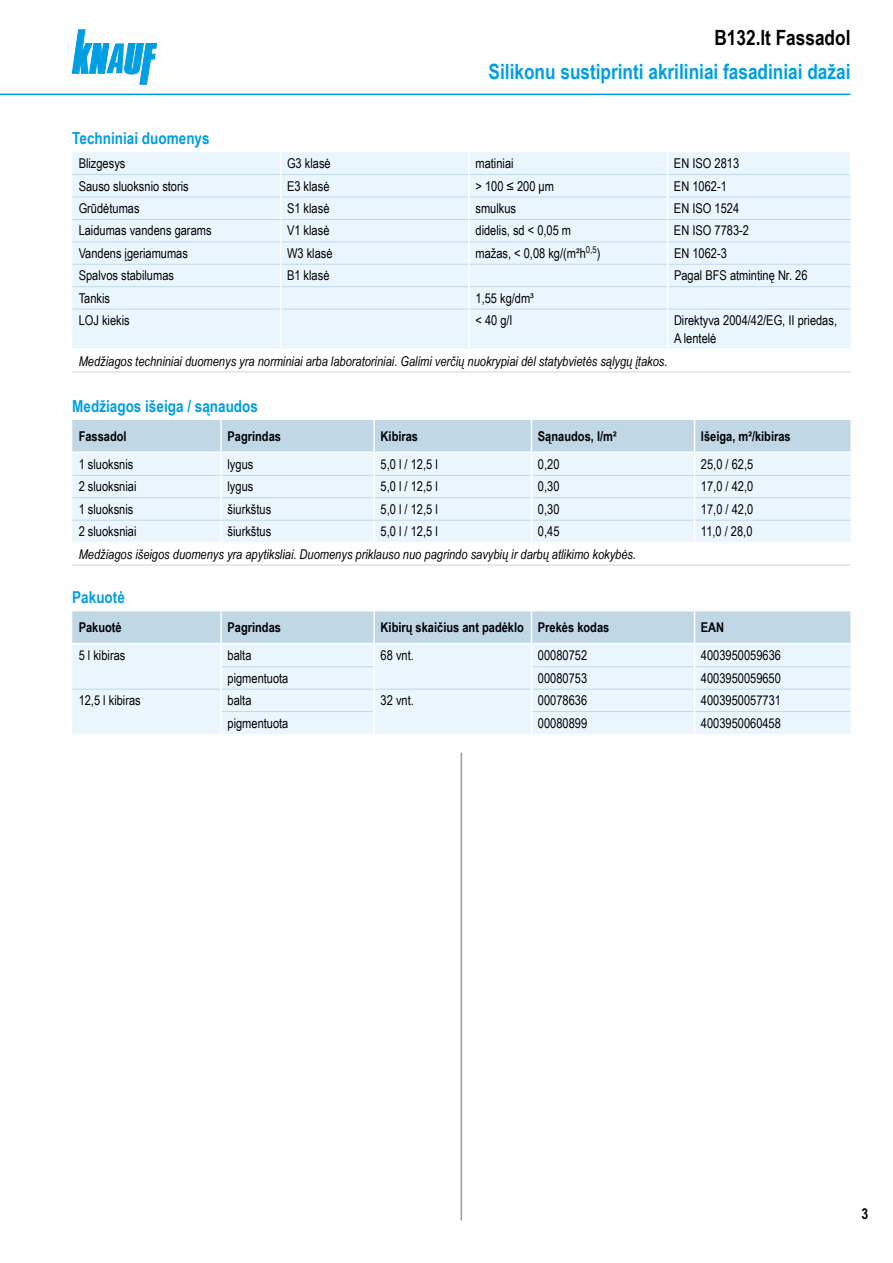
<style>
.page{position:relative;width:893px;height:1263px;background:#fff}
.page>*{position:absolute;margin:0;border:0;box-sizing:border-box;transform-origin:0 0}
.t1{font:700 21px "Arial Narrow";color:#009ee3}
.t2{font:700 21px "Arial Narrow";color:#000}
.t3{font:700 16.5px "Arial Narrow";color:#009ee3}
.t4{font:700 15px "Arial Narrow";color:#000}
.t5{font:13.5px/18px "Arial Narrow";color:#000}
.t6{font:italic 13.5px "Arial Narrow";color:#000}
.t7{font:700 13.5px "Arial Narrow";color:#000}
</style>
<div class="page">
<hr style="left:461px;top:753px;width:1px;height:467px;background:#9c9c9d">
<svg style="left:72px;top:30px;width:85px;height:54px"></svg>
<hr style="left:0;top:94px;width:850px;height:1px;background:#009ee3">
<div style="left:72px;top:152px;width:778px;height:197px;background:#eaf6fe"></div>
<hr style="left:281px;top:197px;width:187px;height:1px;background:#c0d8e6">
<hr style="left:470px;top:197px;width:197px;height:1px;background:#c0d8e6">
<hr style="left:281px;top:219px;width:187px;height:1px;background:#c0d8e6">
<hr style="left:470px;top:219px;width:197px;height:1px;background:#c0d8e6">
<hr style="left:281px;top:241px;width:187px;height:1px;background:#c0d8e6">
<hr style="left:470px;top:241px;width:197px;height:1px;background:#c0d8e6">
<hr style="left:281px;top:264px;width:187px;height:1px;background:#c0d8e6">
<hr style="left:470px;top:264px;width:197px;height:1px;background:#c0d8e6">
<hr style="left:281px;top:286px;width:187px;height:1px;background:#c0d8e6">
<hr style="left:470px;top:286px;width:197px;height:1px;background:#c0d8e6">
<hr style="left:72px;top:372px;width:209px;height:1px;background:#c0d8e6">
<hr style="left:281px;top:372px;width:188px;height:1px;background:#c0d8e6">
<hr style="left:469px;top:372px;width:199px;height:1px;background:#c0d8e6">
<hr style="left:668px;top:372px;width:182px;height:1px;background:#c0d8e6">
<hr style="left:72px;top:197px;width:208px;height:1px;background:#c0d8e6">
<hr style="left:72px;top:219px;width:208px;height:1px;background:#c0d8e6">
<hr style="left:72px;top:241px;width:208px;height:1px;background:#c0d8e6">
<hr style="left:72px;top:264px;width:208px;height:1px;background:#c0d8e6">
<hr style="left:72px;top:286px;width:208px;height:1px;background:#c0d8e6">
<hr style="left:72px;top:174px;width:208px;height:1px;background:#c0d8e6">
<hr style="left:281px;top:174px;width:187px;height:1px;background:#c0d8e6">
<hr style="left:470px;top:174px;width:197px;height:1px;background:#c0d8e6">
<hr style="left:668px;top:174px;width:182px;height:1px;background:#c0d8e6">
<hr style="left:280px;top:309px;width:1px;height:40px;background:#fff">
<hr style="left:468px;top:309px;width:2px;height:40px;background:#fff">
<hr style="left:667px;top:309px;width:1px;height:40px;background:#fff">
<hr style="left:668px;top:197px;width:182px;height:1px;background:#c0d8e6">
<hr style="left:668px;top:219px;width:182px;height:1px;background:#c0d8e6">
<hr style="left:668px;top:241px;width:182px;height:1px;background:#c0d8e6">
<hr style="left:668px;top:264px;width:182px;height:1px;background:#c0d8e6">
<hr style="left:668px;top:286px;width:182px;height:1px;background:#c0d8e6">
<hr style="left:668px;top:309px;width:182px;height:1px;background:#c0d8e6">
<svg style="left:667px;top:152px;width:1px;height:157px"></svg>
<hr style="left:281px;top:309px;width:187px;height:1px;background:#c0d8e6">
<hr style="left:470px;top:309px;width:197px;height:1px;background:#c0d8e6">
<hr style="left:468px;top:152px;width:2px;height:23px;background:#fff">
<hr style="left:468px;top:175px;width:2px;height:22px;background:#fff">
<hr style="left:468px;top:197px;width:2px;height:22px;background:#fff">
<hr style="left:468px;top:219px;width:2px;height:23px;background:#fff">
<hr style="left:468px;top:242px;width:2px;height:22px;background:#fff">
<hr style="left:468px;top:264px;width:2px;height:23px;background:#fff">
<svg style="left:280px;top:152px;width:1px;height:157px"></svg>
<hr style="left:468px;top:287px;width:2px;height:22px;background:#fff">
<hr style="left:72px;top:309px;width:208px;height:1px;background:#c0d8e6">
<hr style="left:72px;top:565px;width:149px;height:1px;background:#c0d8e6">
<hr style="left:221px;top:565px;width:153px;height:1px;background:#c0d8e6">
<hr style="left:374px;top:565px;width:157px;height:1px;background:#c0d8e6">
<hr style="left:531px;top:565px;width:163px;height:1px;background:#c0d8e6">
<hr style="left:694px;top:565px;width:156px;height:1px;background:#c0d8e6">
<svg style="left:72px;top:420px;width:778px;height:122px;background:#deedf7"></svg>
<svg style="left:72px;top:611px;width:778px;height:123px;background:#deedf7"></svg>
<hr style="left:222px;top:666px;width:151px;height:1px;background:#c0d8e6">
<hr style="left:532px;top:666px;width:162px;height:1px;background:#c0d8e6">
<hr style="left:375px;top:689px;width:156px;height:1px;background:#c0d8e6">
<hr style="left:72px;top:643px;width:148px;height:1px;background:#fff">
<hr style="left:220px;top:611px;width:2px;height:32px;background:#fff">
<hr style="left:373px;top:611px;width:2px;height:32px;background:#fff">
<hr style="left:222px;top:643px;width:151px;height:1px;background:#fff">
<hr style="left:375px;top:643px;width:156px;height:1px;background:#fff">
<hr style="left:695px;top:643px;width:155px;height:1px;background:#fff">
<hr style="left:531px;top:611px;width:1px;height:32px;background:#fff">
<hr style="left:694px;top:611px;width:1px;height:32px;background:#fff">
<hr style="left:532px;top:643px;width:162px;height:1px;background:#fff">
<h1 class="t2" style="left:714px;top:22px;width:137px">B132.lt Fassadol</h1>
<h1 class="t1" style="left:489px;top:56px;width:363px">Silikonu sustiprinti akriliniai fasadiniai dažai</h1>
<p class="t3" style="left:72px;top:125px;width:139px">Techniniai duomenys</p>
<p class="t5" style="left:79px;top:154px;width:48px">Blizgesys</p>
<p class="t5" style="left:287px;top:154px;width:45px">G3 klasė</p>
<p class="t5" style="left:475px;top:154px;width:40px">matiniai</p>
<p class="t5" style="left:674px;top:154px;width:67px">EN ISO 2813</p>
<p class="t5" style="left:79px;top:176px;width:112px">Sauso sluoksnio storis</p>
<p class="t5" style="left:287px;top:176px;width:44px">E3 klasė</p>
<p class="t5" style="left:475px;top:176px;width:80px">&gt; 100 ≤ 200 μm</p>
<p class="t5" style="left:674px;top:176px;width:54px">EN 1062-1</p>
<p class="t5" style="left:79px;top:199px;width:62px">Grūdėtumas</p>
<p class="t5" style="left:287px;top:199px;width:44px">S1 klasė</p>
<p class="t5" style="left:475px;top:199px;width:42px">smulkus</p>
<p class="t5" style="left:674px;top:199px;width:67px">EN ISO 1524</p>
<p class="t5" style="left:79px;top:221px;width:134px">Laidumas vandens garams</p>
<p class="t5" style="left:287px;top:221px;width:44px">V1 klasė</p>
<p class="t5" style="left:475px;top:221px;width:97px">didelis, sd &lt; 0,05 m</p>
<p class="t5" style="left:674px;top:221px;width:77px">EN ISO 7783-2</p>
<p class="t5" style="left:79px;top:244px;width:111px">Vandens įgeriamumas</p>
<p class="t5" style="left:287px;top:244px;width:47px">W3 klasė</p>
<p class="t5" style="left:475px;top:244px;width:126px">mažas, &lt; 0,08 kg/(m²h<sup>0,5</sup>)</p>
<p class="t5" style="left:674px;top:244px;width:54px">EN 1062-3</p>
<p class="t5" style="left:79px;top:266px;width:97px">Spalvos stabilumas</p>
<p class="t5" style="left:287px;top:266px;width:44px">B1 klasė</p>
<p class="t5" style="left:674px;top:266px;width:135px">Pagal BFS atmintinę Nr. 26</p>
<p class="t5" style="left:79px;top:288px;width:33px">Tankis</p>
<p class="t5" style="left:475px;top:288px;width:60px">1,55 kg/dm³</p>
<p class="t5" style="left:79px;top:311px;width:53px">LOJ kiekis</p>
<p class="t5" style="left:475px;top:311px;width:38px">&lt; 40 g/l</p>
<p class="t5" style="left:674px;top:311px;width:165px">Direktyva 2004/42/EG, II priedas,<br>A lentelė</p>
<p class="t6" style="left:79px;top:351px;width:590px">Medžiagos techniniai duomenys yra norminiai arba laboratoriniai. Galimi verčių nuokrypiai dėl statybvietės sąlygų įtakos.</p>
<p class="t3" style="left:72px;top:393px;width:187px">Medžiagos išeiga / sąnaudos</p>
<p class="t7" style="left:79px;top:426px;width:49px">Fassadol</p>
<p class="t7" style="left:227px;top:426px;width:55px">Pagrindas</p>
<p class="t7" style="left:381px;top:426px;width:39px">Kibiras</p>
<p class="t7" style="left:538px;top:426px;width:80px">Sąnaudos, l/m²</p>
<p class="t7" style="left:701px;top:426px;width:91px">Išeiga, m²/kibiras</p>
<p class="t5" style="left:79px;top:455px;width:56px">1 sluoksnis</p>
<p class="t5" style="left:227px;top:455px;width:27px">lygus</p>
<p class="t5" style="left:381px;top:455px;width:59px">5,0 l / 12,5 l</p>
<p class="t5" style="left:538px;top:455px;width:23px">0,20</p>
<p class="t5" style="left:701px;top:455px;width:54px">25,0 / 62,5</p>
<p class="t5" style="left:79px;top:477px;width:59px">2 sluoksniai</p>
<p class="t5" style="left:228px;top:477px;width:27px">lygus</p>
<p class="t5" style="left:381px;top:477px;width:59px">5,0 l / 12,5 l</p>
<p class="t5" style="left:538px;top:477px;width:23px">0,30</p>
<p class="t5" style="left:701px;top:477px;width:54px">17,0 / 42,0</p>
<p class="t5" style="left:79px;top:500px;width:56px">1 sluoksnis</p>
<p class="t5" style="left:228px;top:500px;width:45px">šiurkštus</p>
<p class="t5" style="left:381px;top:500px;width:59px">5,0 l / 12,5 l</p>
<p class="t5" style="left:538px;top:500px;width:23px">0,30</p>
<p class="t5" style="left:701px;top:500px;width:54px">17,0 / 42,0</p>
<p class="t5" style="left:79px;top:522px;width:59px">2 sluoksniai</p>
<p class="t5" style="left:228px;top:522px;width:45px">šiurkštus</p>
<p class="t5" style="left:381px;top:522px;width:59px">5,0 l / 12,5 l</p>
<p class="t5" style="left:538px;top:522px;width:23px">0,45</p>
<p class="t5" style="left:701px;top:522px;width:53px">11,0 / 28,0</p>
<p class="t6" style="left:79px;top:544px;width:559px">Medžiagos išeigos duomenys yra apytiksliai. Duomenys priklauso nuo pagrindo savybių ir darbų atlikimo kokybės.</p>
<p class="t3" style="left:72px;top:585px;width:54px">Pakuotė</p>
<p class="t7" style="left:79px;top:617px;width:45px">Pakuotė</p>
<p class="t7" style="left:227px;top:617px;width:55px">Pagrindas</p>
<p class="t7" style="left:381px;top:617px;width:230px">Kibirų skaičius ant padėklo Prekės kodas</p>
<p class="t7" style="left:701px;top:617px;width:25px">EAN</p>
<p class="t5" style="left:79px;top:646px;width:48px">5 l kibiras</p>
<p class="t5" style="left:227px;top:646px;width:26px">balta</p>
<p class="t5" style="left:381px;top:646px;width:35px">68 vnt.</p>
<p class="t5" style="left:538px;top:646px;width:51px">00080752</p>
<p class="t5" style="left:701px;top:646px;width:82px">4003950059636</p>
<p class="t5" style="left:227px;top:668px;width:62px">pigmentuota</p>
<p class="t5" style="left:538px;top:668px;width:51px">00080753</p>
<p class="t5" style="left:701px;top:668px;width:82px">4003950059650</p>
<p class="t5" style="left:79px;top:691px;width:64px">12,5 l kibiras</p>
<p class="t5" style="left:227px;top:691px;width:26px">balta</p>
<p class="t5" style="left:381px;top:691px;width:35px">32 vnt.</p>
<p class="t5" style="left:538px;top:691px;width:51px">00078636</p>
<p class="t5" style="left:701px;top:691px;width:82px">4003950057731</p>
<p class="t5" style="left:227px;top:713px;width:62px">pigmentuota</p>
<p class="t5" style="left:538px;top:713px;width:51px">00080899</p>
<p class="t5" style="left:701px;top:713px;width:82px">4003950060458</p>
<p class="t4" style="left:861px;top:1202px;width:8px">3</p>
</div>
